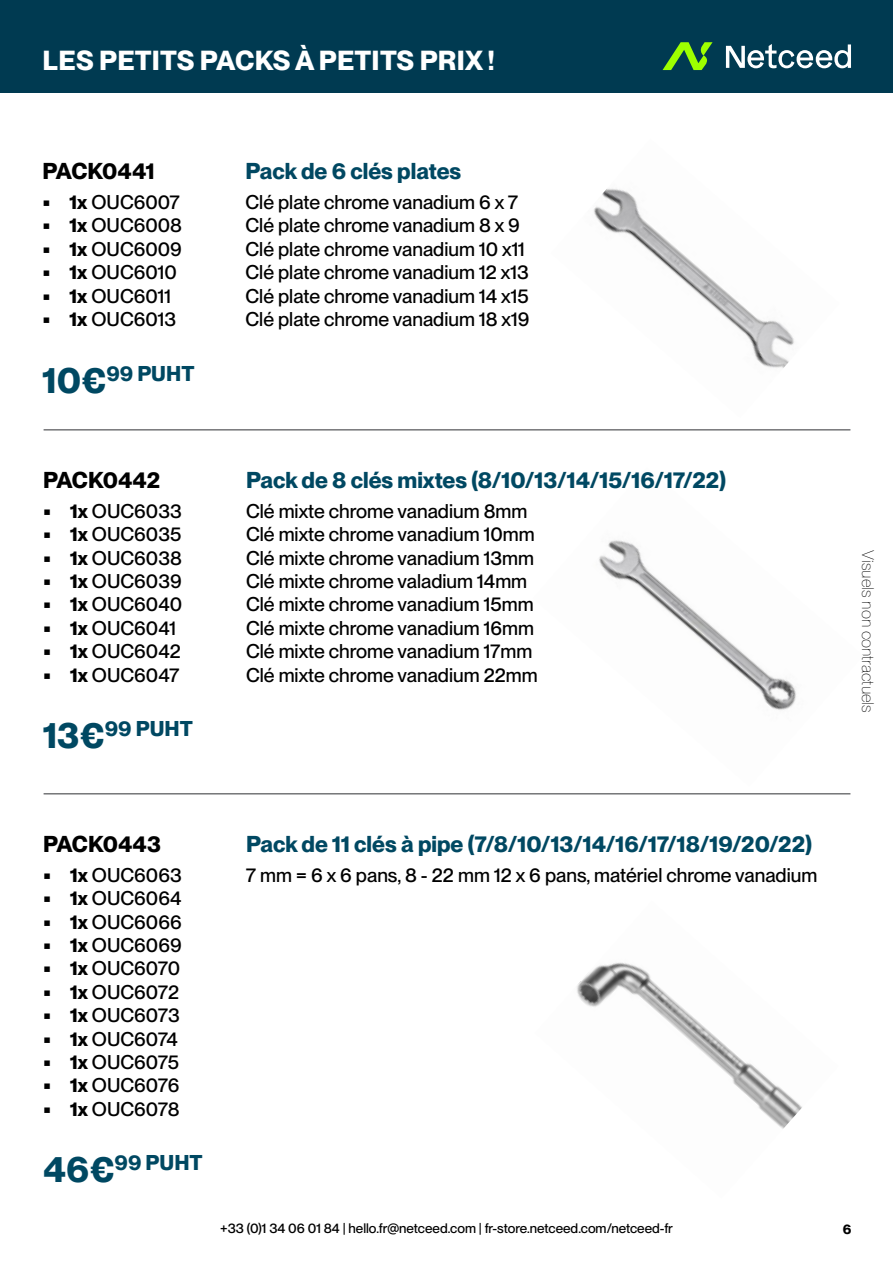
<style>
.page{position:relative;width:893px;height:1263px;background:#fff}
.page>*{position:absolute;margin:0;border:0;box-sizing:border-box;transform-origin:0 0}
.t1{font:700 27px "PP Neue Montreal";letter-spacing:.01em;color:#fff}
.t2{font:700 22.5px "PP Neue Montreal";color:#004862}
.t3{font:700 22.5px "PP Neue Montreal";letter-spacing:-.005em;color:#000}
.t4{font:700 22.5px "PP Neue Montreal";letter-spacing:-.03em;color:#000}
.t5{font:700 21px "PP Neue Montreal";color:#004862}
.t6{font:500 19.5px/23.4px "PP Neue Montreal";color:#000}
.t7{font:100 16.5px "PP Neue Montreal";color:#000}
.t8{font:500 13.5px "PP Neue Montreal";color:#000}
.t9{font:700 13.5px "PP Neue Montreal";color:#000}
.s1{font-weight:700}
.s2{font-size:36px}
</style>
<div class="page">
<div style="left:0;top:0;width:893px;height:92px;background:#003a51"></div>
<svg style="left:663px;top:42px;width:49px;height:28px"></svg>
<svg style="left:726px;top:44px;width:125px;height:24px"></svg>
<img style="left:593px;top:188px;width:201px;height:180px">
<img style="left:599px;top:540px;width:197px;height:170px">
<hr style="left:44px;top:793px;width:806px;height:1px;background:#2f3034">
<img style="left:577px;top:962px;width:225px;height:167px">
<hr style="left:44px;top:429px;width:806px;height:1px;background:#2f3034">
<h1 class="t1" style="left:43px;top:44px;width:453px">LES PETITS PACKS À PETITS PRIX !</h1>
<p class="t4" style="left:43px;top:157px;width:114px">PACK0441</p>
<p class="t2" style="left:246px;top:157px;width:217px">Pack de 6 clés plates</p>
<p class="t6" style="left:43px;top:190px;width:139px"><span class="s1">• 1x</span> OUC6007</p>
<p class="t6" style="left:43px;top:214px;width:141px"><span class="s1">• 1x</span> OUC6008</p>
<p class="t6" style="left:43px;top:237px;width:141px"><span class="s1">• 1x</span> OUC6009</p>
<p class="t6" style="left:43px;top:261px;width:136px"><span class="s1">• 1x</span> OUC6010</p>
<p class="t6" style="left:43px;top:284px;width:130px"><span class="s1">• 1x</span> OUC6011</p>
<p class="t6" style="left:43px;top:307px;width:135px"><span class="s1">• 1x</span> OUC6013</p>
<p class="t5" style="left:43px;top:360px;width:153px"><span class="s2">10€</span>99 PUHT</p>
<p class="t6" style="left:246px;top:190px;width:285px">Clé plate chrome vanadium 6 x 7<br>Clé plate chrome vanadium 8 x 9<br>Clé plate chrome vanadium 10 x11<br>Clé plate chrome vanadium 12 x13<br>Clé plate chrome vanadium 14 x15<br>Clé plate chrome vanadium 18 x19</p>
<p class="t3" style="left:43px;top:466px;width:119px">PACK0442</p>
<p class="t2" style="left:246px;top:466px;width:481px">Pack de 8 clés mixtes (8/10/13/14/15/16/17/22)</p>
<p class="t6" style="left:43px;top:499px;width:140px"><span class="s1">• 1x</span> OUC6033</p>
<p class="t6" style="left:43px;top:523px;width:140px"><span class="s1">• 1x</span> OUC6035</p>
<p class="t6" style="left:43px;top:546px;width:140px"><span class="s1">• 1x</span> OUC6038</p>
<p class="t6" style="left:43px;top:569px;width:140px"><span class="s1">• 1x</span> OUC6039</p>
<p class="t6" style="left:43px;top:593px;width:141px"><span class="s1">• 1x</span> OUC6040</p>
<p class="t6" style="left:43px;top:616px;width:135px"><span class="s1">• 1x</span> OUC6041</p>
<p class="t6" style="left:43px;top:640px;width:139px"><span class="s1">• 1x</span> OUC6042</p>
<p class="t6" style="left:43px;top:663px;width:138px"><span class="s1">• 1x</span> OUC6047</p>
<p class="t5" style="left:43px;top:716px;width:151px"><span class="s2">13€</span>99 PUHT</p>
<p class="t6" style="left:246px;top:499px;width:293px">Clé mixte chrome vanadium 8mm<br>Clé mixte chrome vanadium 10mm<br>Clé mixte chrome vanadium 13mm<br>Clé mixte chrome valadium 14mm<br>Clé mixte chrome vanadium 15mm<br>Clé mixte chrome vanadium 16mm<br>Clé mixte chrome vanadium 17mm<br>Clé mixte chrome vanadium 22mm</p>
<p class="t7" style="left:878px;top:550px;width:164px;rotate:90deg">Visuels non contractuels</p>
<p class="t3" style="left:43px;top:830px;width:119px">PACK0443</p>
<p class="t2" style="left:246px;top:830px;width:567px">Pack de 11 clés à pipe (7/8/10/13/14/16/17/18/19/20/22)</p>
<p class="t6" style="left:43px;top:863px;width:140px"><span class="s1">• 1x</span> OUC6063</p>
<p class="t6" style="left:43px;top:887px;width:140px"><span class="s1">• 1x</span> OUC6064</p>
<p class="t6" style="left:43px;top:910px;width:140px"><span class="s1">• 1x</span> OUC6066</p>
<p class="t6" style="left:43px;top:933px;width:140px"><span class="s1">• 1x</span> OUC6069</p>
<p class="t6" style="left:43px;top:957px;width:139px"><span class="s1">• 1x</span> OUC6070</p>
<p class="t6" style="left:43px;top:980px;width:138px"><span class="s1">• 1x</span> OUC6072</p>
<p class="t6" style="left:43px;top:1004px;width:138px"><span class="s1">• 1x</span> OUC6073</p>
<p class="t6" style="left:43px;top:1027px;width:137px"><span class="s1">• 1x</span> OUC6074</p>
<p class="t6" style="left:43px;top:1050px;width:138px"><span class="s1">• 1x</span> OUC6075</p>
<p class="t6" style="left:43px;top:1074px;width:138px"><span class="s1">• 1x</span> OUC6076</p>
<p class="t6" style="left:43px;top:1097px;width:138px"><span class="s1">• 1x</span> OUC6078</p>
<p class="t5" style="left:43px;top:1150px;width:161px"><span class="s2">46€</span>99 PUHT</p>
<p class="t6" style="left:246px;top:863px;width:573px">7 mm = 6 x 6 pans, 8 - 22 mm 12 x 6 pans, matériel chrome vanadium</p>
<p class="t8" style="left:220px;top:1220px;width:454px">+33 (0)1 34 06 01 84 | hello.fr@netceed.com | fr-store.netceed.com/netceed-fr</p>
<p class="t9" style="left:843px;top:1221px;width:10px">6</p>
</div>
